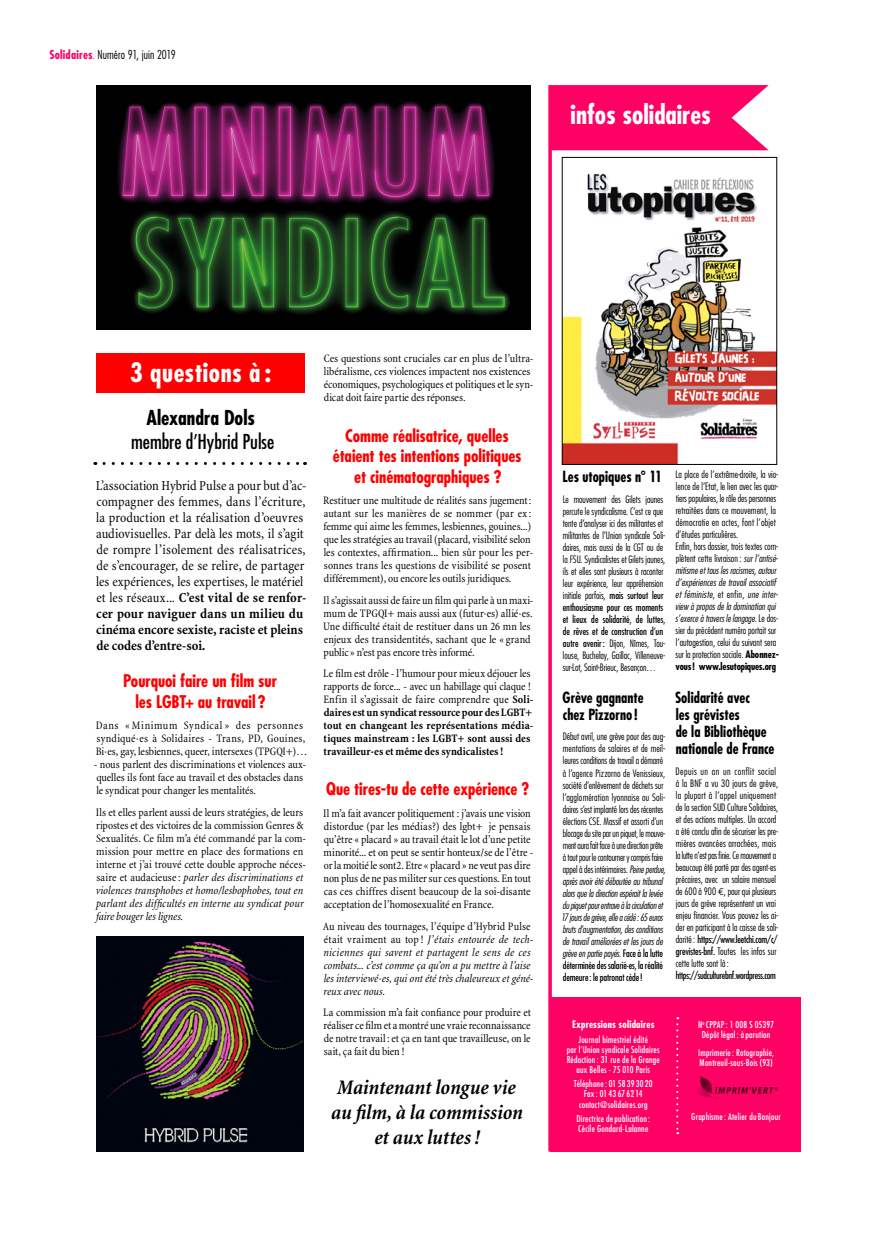
<style>
.page{position:relative;width:893px;height:1248px;background:#fff}
.page>*{position:absolute;margin:0;border:0;box-sizing:border-box;transform-origin:0 0}
.t1{font:700 condensed 26px "Futura";color:#fff}
.t2{font:italic 700 condensed 21px/25px "Minion";letter-spacing:-.005em;color:#000;text-align:center}
.t3{font:condensed 20px "Futura";letter-spacing:-.005em;color:#000}
.t4{font:700 condensed 20px "Futura";letter-spacing:.005em;color:#000}
.t5{font:700 condensed 17px/20.4px "Futura";letter-spacing:-.005em;color:#f00;text-align:center}
.t6{font:700 condensed 15px/17px "Futura";color:#000;scale:.95 1}
.t7{font:condensed 14px/16px "Minion";letter-spacing:.005em;color:#000}
.t8{font:300 condensed 12px "Futura";letter-spacing:.01em;color:#000}
.t9{font:condensed 11.5px/13px "Minion";color:#000}
.t10{font:700 condensed 11.5px/13px "Minion";letter-spacing:.005em;color:#000}
.t11{font:italic condensed 11.5px/13px "Minion";letter-spacing:.005em;color:#000}
.t12{font:condensed 11.5px/13px "Minion";letter-spacing:.02em;color:#000}
.t13{font:700 condensed 10.1px "Futura";letter-spacing:.01em;color:#fff}
.t14{font:300 condensed 10px/12px "Futura";color:#000}
.t15{font:condensed 10px "Futura";letter-spacing:-.03em;color:#000;scale:.96 1}
.t16{font:condensed 9.2px/10.1px "Futura";letter-spacing:.02em;color:#fff;text-align:center}
.s1{font-weight:700;color:#ff0064}
.s2{color:#ff0064}
.s3{font-weight:700}
.s4{font-style:italic}
.s5{font-weight:400}
.s6{font-style:normal}
.s7{font-family:"Euro Mono";font-weight:400;font-stretch:normal}
</style>
<div class="page">
<svg style="left:552px;top:85px;width:217px;height:65px;background:#ff1671"></svg>
<div style="left:550px;top:996px;width:251px;height:155px;background:#ff0064"></div>
<svg style="left:676px;top:1017px;width:2px;height:116px"></svg>
<img style="left:697px;top:1075px;width:81px;height:24px">
<svg style="left:548px;top:85px;width:4px;height:1066px;background:#ff1d75"></svg>
<img style="left:96px;top:85px;width:434px;height:244px">
<img style="left:564px;top:173px;width:211px;height:289px">
<img style="left:96px;top:936px;width:207px;height:215px">
<div style="left:96px;top:353px;width:209px;height:39px;background:#f00"></div>
<svg style="left:104px;top:462px;width:201px;height:3px"></svg>
<p class="t8" style="left:49px;top:47px;width:128px"><span class="s1">Solidaires</span><span class="s2">.</span> Numéro 91, juin 2019</p>
<h1 class="t1" style="left:571px;top:98px;width:142px">infos solidaires</h1>
<h1 class="t1" style="left:130px;top:355px;width:143px">3 questions à :</h1>
<h3 class="t4" style="left:146px;top:404px;width:110px">Alexandra Dols</h3>
<h3 class="t3" style="left:131px;top:428px;width:145px">membre d’Hybrid Pulse</h3>
<p class="t7" style="left:96px;top:477px;width:212px">L’association Hybrid Pulse a pour but d’ac&shy;compagner des femmes, dans l’écriture, la production et la réalisation d’oeuvres audiovisuelles. Par delà les mots, il s’agit de rompre l’isolement des réalisatrices, de s’encourager, de se relire, de partager les expériences, les expertises, le matériel et les réseaux... <span class="s3">C’est vital de se renfor&shy;cer pour naviguer dans un milieu du cinéma encore sexiste, raciste et pleins de codes d’entre-soi.</span></p>
<h3 class="t5" style="left:123px;top:670px;width:155px">Pourquoi faire un film sur les LGBT+ au travail ?</h3>
<p class="t12" style="left:96px;top:719px;width:213px">Dans « Minimum Syndical » des personnes syndiqué·es à Solidaires - Trans, PD, Gouines,<br>Bi·es, gay, lesbiennes, queer, intersexes (TPGQI+)…</p>
<p class="t9" style="left:94px;top:758px;width:214px">- nous parlent des discriminations et violences aux&shy;quelles ils font face au travail et des obstacles dans le syndicat pour changer les mentalités.</p>
<p class="t9" style="left:96px;top:805px;width:212px">Ils et elles parlent aussi de leurs stratégies, de leurs ripostes et des victoires de la commission Genres &amp; Sexualités. Ce film m’a été commandé par la com&shy;mission pour mettre en place des formations en interne et j’ai trouvé cette double approche néces&shy;saire et audacieuse: <span class="s4">parler des discriminations et violences transphobes et homo/lesbophobes, tout en parlant des difficultés en interne au syndicat pour faire bouger les lignes.</span></p>
<p class="t9" style="left:324px;top:351px;width:211px;line-height:13.3px">Ces questions sont cruciales car en plus de l’ultra&shy;libéralisme, ces violences impactent nos existences économiques, psychologiques et politiques et le syn&shy;dicat doit faire partie des réponses.</p>
<h3 class="t5" style="left:333px;top:425px;width:190px">Comme réalisatrice, quelles étaient tes intentions politiques et cinématographiques ?</h3>
<p class="t9" style="left:323px;top:494px;width:212px">Restituer une multitude de réalités sans jugement: autant sur les manières de se nommer (par ex : femme qui aime les femmes, lesbiennes, gouines...) que les stratégies au travail (placard, visibilité selon les contextes, affirmation... bien sûr pour les per&shy;sonnes trans les questions de visibilité se posent différemment), ou encore les outils juridiques.</p>
<p class="t9" style="left:323px;top:593px;width:212px">Il s’agissait aussi de faire un film qui parle à un maxi&shy;mum de TPGQI+ mais aussi aux (futur·es) allié·es.<br>Une difficulté était de restituer dans un 26 mn les enjeux des transidentités, sachant que le « grand public» n’est pas encore très informé.</p>
<p class="t10" style="left:323px;top:667px;width:212px"><span class="s5">Le film est drôle - l’humour pour mieux déjouer les rapports de force... - avec un habillage qui claque !<br>Enfin il s’agissait de faire comprendre que</span> Soli&shy;daires est un syndicat ressource pour des LGBT+ tout en changeant les représentations média&shy;tiques mainstream : les LGBT+ sont aussi des travailleur·es et même des syndicalistes !</p>
<h3 class="t5" style="left:326px;top:778px;width:205px">Que tires-tu de cette expérience ?</h3>
<p class="t9" style="left:323px;top:807px;width:212px">Il m’a fait avancer politiquement : j’avais une vision distordue (par les médias?) des lgbt+ je pensais qu’être « placard » au travail était le lot d’une petite minorité... et on peut se sentir honteux/se de l’être - or la moitié le sont2. Etre « placard » ne veut pas dire non plus de ne pas militer sur ces questions. En tout cas ces chiffres disent beaucoup de la soi-disante acceptation de l’homosexualité en France.</p>
<p class="t11" style="left:323px;top:919px;width:212px"><span class="s6">Au niveau des tournages, l’équipe d’Hybrid Pulse était vraiment au top !</span> J’étais entourée de tech&shy;niciennes qui savent et partagent le sens de ces combats... c’est comme ça qu’on a pu mettre à l’aise les interviewé·es, qui ont été très chaleureux et géné&shy;reux avec nous.</p>
<p class="t9" style="left:323px;top:1006px;width:209px;text-align:justify">La commission m’a fait confiance pour produire et réaliser ce film et a montré une vraie reconnaissance de notre travail : et ça en tant que travailleuse, on le sait, ça fait du bien !</p>
<h2 class="t2" style="left:331px;top:1075px;width:193px">Maintenant longue vie au film, à la commission et aux luttes !</h2>
<h3 class="t6" style="left:563px;top:468px;width:106px">Les utopiques n° 11</h3>
<p class="t14" style="left:563px;top:492px;width:104px">Le mouvement des Gilets jaunes percute le syndicalisme. C’est ce que tente d’analyser ici des militantes et militantes de l’Union syndicale Soli&shy;daires, mais aussi de la CGT ou de la FSU. Syndicalistes et Gilets jaunes, ils et elles sont plusieurs à raconter leur expérience, leur appréhension initiale parfois, <span class="s5">mais surtout leur enthousiasme pour ces moments et lieux de solidarité, de luttes, de rêves et de construction d’un autre avenir:</span> Dijon, Nîmes, Tou&shy;louse, Buchelay, Gaillac, Villeneuve&shy;sur-Lot, Saint-Brieuc, Besançon…</p>
<h3 class="t6" style="left:563px;top:688px;width:87px">Grève gagnante chez Pizzorno !</h3>
<p class="t14" style="left:561px;top:730px;width:106px">Début avril, une grève pour des aug&shy;mentations de salaires et de meil&shy;leures conditions de travail a démarré à l’agence Pizzorno de Venissieux, société d’enlèvement de déchets sur l’agglomération lyonnaise ou Soli&shy;daires s’est implanté lors des récentes élections CSE. Massif et assorti d’un blocage du site par un piquet, le mouve&shy;ment aura fait face à une direction prête à tout pour le contourner y compris faire appel à des intérimaires. <span class="s4">Peine perdue, après avoir été déboutée au tribunal alors que la direction espérait la levée du piquet pour entrave à la circulation et 17 jours de grève, elle a cédé: 65 euros bruts d’augmentation, des conditions de travail améliorées et les jours de grève en partie payés.</span> <span class="s5">Face à la lutte déterminée des salarié·es, la réalité demeure: le patronat cède!</span></p>
<p class="t14" style="left:675px;top:468px;width:105px">La place de l’extrême-droite, la vio&shy;lence de l’Etat, le lien avec les quar&shy;tiers populaires, le rôle des personnes retraitées dans ce mouvement, la démocratie en actes, font l’objet d’études particulières.<br>Enfin, hors dossier, trois textes com&shy;plètent cette livraison: <span class="s4">sur l’antisé&shy;mitisme et tous les racismes, autour d’expériences de travail associatif et féministe</span>, et enfin, <span class="s4">une inter&shy;view à propos de la domination qui s’exerce à travers le langage.</span> Le dos&shy;sier du précédent numéro portait sur l’autogestion, celui du suivant sera sur la protection sociale. <span class="s3">Abonnez&shy;vous! www.lesutopiques.org</span></p>
<h3 class="t6" style="left:675px;top:688px;width:106px">Solidarité avec<br>les grévistes<br>de la Bibliothèque nationale de France</h3>
<p class="t14" style="left:676px;top:764px;width:104px">Depuis un an un conflit social à la BNF a vu 30 jours de grève, la plupart à l’appel uniquement de la section SUD Culture Solidaires, et des actions multiples. Un accord a été conclu afin de sécuriser les pre&shy;mières avancées arrachées, mais la lutte n’est pas finie. Ce mouvement a beaucoup été porté par des agent·es précaires, avec un salaire mensuel de 600 à 900 <span class="s7">€</span>, pour qui plusieurs jours de grève représentent un vrai enjeu financier. Vous pouvez les ai&shy;der en participant à la caisse de soli&shy;darité: <span class="s5">https://www.leetchi.com/c/ grevistes-bnf.</span> Toutes les infos sur cette lutte sont là:</p>
<p class="t15" style="left:676px;top:968px;width:106px">https://sudculturebnf.wordpress.com</p>
<p class="t13" style="left:572px;top:1017px;width:84px">Expressions solidaires</p>
<p class="t16" style="left:567px;top:1033px;width:95px">Journal bimestriel édité<br>par l’Union syndicale Solidaires<br>Rédaction: 31 rue de la Grange aux Belles - 75 010 Paris</p>
<p class="t16" style="left:574px;top:1078px;width:80px">Téléphone: 01 58 39 30 20<br>Fax: 01 43 67 62 14 contact@solidaires.org</p>
<p class="t16" style="left:576px;top:1112px;width:75px;text-align:left">Directrice depublication:<br>Cécile Gondard-Lalanne</p>
<p class="t16" style="left:698px;top:1019px;width:78px">N<sup>o</sup> CPPAP: 1 008 S 05397<br>Dépôt légal : àparution</p>
<p class="t16" style="left:698px;top:1047px;width:77px;text-align:left">Imprimerie: Rotographie,<br>Montreuil-sous-Bois (93)</p>
<p class="t16" style="left:691px;top:1110px;width:91px">Graphisme: Atelier du Bonjour</p>
</div>
